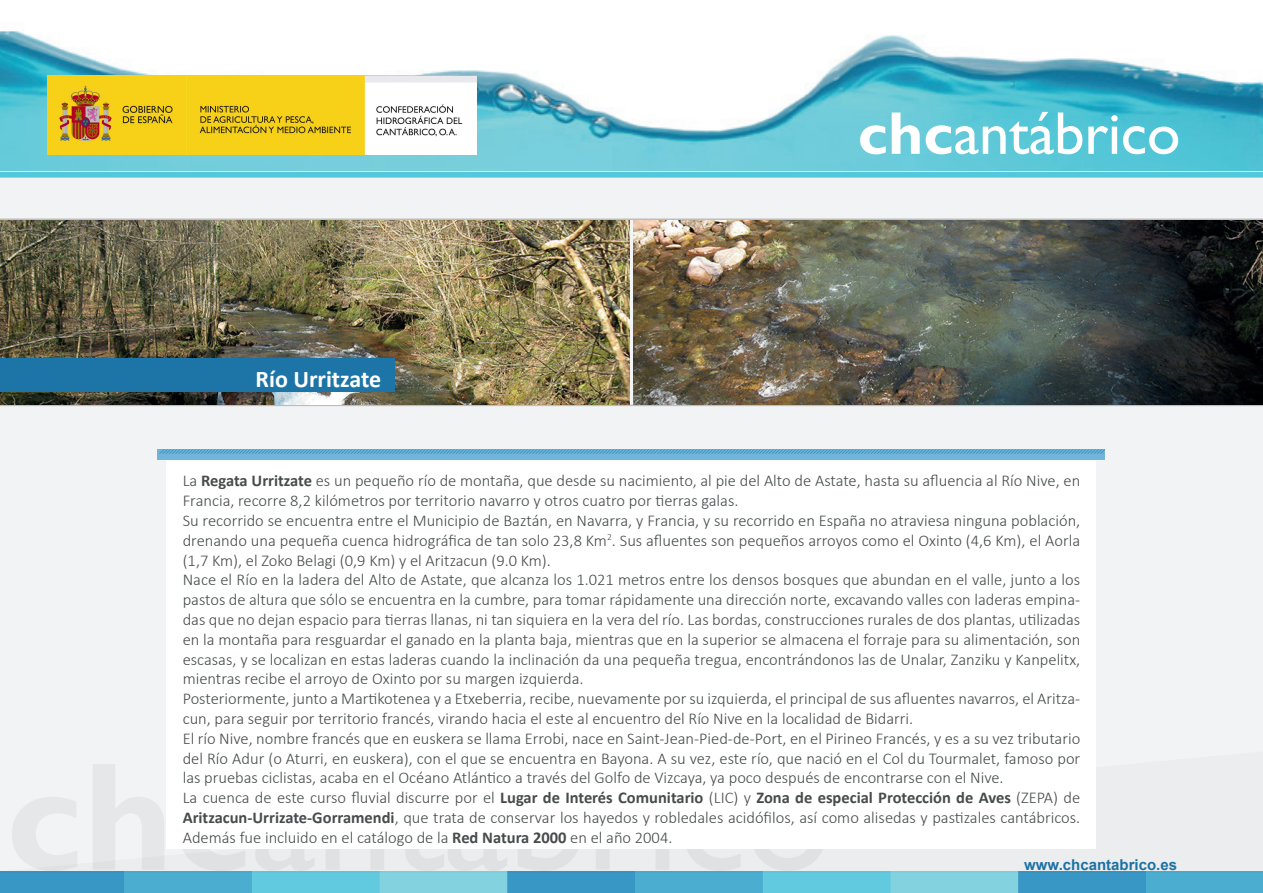
<style>
.page{position:relative;width:1263px;height:893px;background:#f2f3f4}
.page>*{position:absolute;margin:0;border:0;box-sizing:border-box;transform-origin:0 0}
.t1{font:700 24px "Calibri";color:#fff}
.t2{font:300 16.5px/19.8px "Calibri";color:#474b4c}
.t3{font:700 15px "Arial";color:#1d75a7}
.s1{font-weight:700}
</style>
<div class="page">
<div style="left:0;top:172px;width:1263px;height:6px;border:2px solid #53c7db"></div>
<img style="left:0;top:0;width:1263px;height:170px">
<svg style="left:860px;top:125px;width:26px;height:29px"></svg>
<svg style="left:892px;top:113px;width:28px;height:41px"></svg>
<svg style="left:926px;top:112px;width:156px;height:42px"></svg>
<svg style="left:1088px;top:115px;width:90px;height:39px"></svg>
<div style="left:124px;top:872px;width:129px;height:21px;background:#4badd0"></div>
<div style="left:252px;top:872px;width:129px;height:21px;background:#62cade"></div>
<div style="left:380px;top:872px;width:129px;height:21px;background:#82d2df"></div>
<div style="left:507px;top:872px;width:129px;height:21px;background:#3997c5"></div>
<div style="left:635px;top:872px;width:129px;height:21px;background:#4badd0"></div>
<div style="left:763px;top:872px;width:129px;height:21px;background:#62cade"></div>
<div style="left:890px;top:872px;width:130px;height:21px;background:#82d2df"></div>
<div style="left:1018px;top:872px;width:129px;height:21px;background:#3997c5"></div>
<div style="left:1146px;top:873px;width:117px;height:20px;background:#4badd0"></div>
<svg style="left:1px;top:873px;width:163px;height:20px"></svg>
<svg style="left:0;top:751px;width:1263px;height:122px"></svg>
<div style="left:167px;top:458px;width:929px;height:391px;background:#fff"></div>
<div style="left:158px;top:449px;width:947px;height:11px;background:#72b5db"></div>
<svg style="left:159px;top:449px;width:946px;height:5px"></svg>
<img style="left:634px;top:220px;width:629px;height:185px">
<img style="left:0;top:220px;width:629px;height:185px">
<div style="left:0;top:359px;width:394px;height:33px;background:#1d75a7"></div>
<img style="left:47px;top:76px;width:430px;height:78px">
<h1 class="t1" style="left:256px;top:364px;width:127px">Río Urritzate</h1>
<p class="t2" style="left:183px;top:471px;width:899px">La <span class="s1">Regata Urritzate</span> es un pequeño río de montaña, que desde su nacimiento, al pie del Alto de Astate, hasta su afluencia al Río Nive, en Francia, recorre 8,2 kilómetros por territorio navarro y otros cuatro por tierras galas.<br>Su recorrido se encuentra entre el Municipio de Baztán, en Navarra, y Francia, y su recorrido en España no atraviesa ninguna población, drenando una pequeña cuenca hidrográfica de tan solo 23,8 Km<sup>2</sup>. Sus afluentes son pequeños arroyos como el Oxinto (4,6 Km), el Aorla (1,7 Km), el Zoko Belagi (0,9 Km) y el Aritzacun (9.0 Km).<br>Nace el Río en la ladera del Alto de Astate, que alcanza los 1.021 metros entre los densos bosques que abundan en el valle, junto a los pastos de altura que sólo se encuentra en la cumbre, para tomar rápidamente una dirección norte, excavando valles con laderas empina&shy;das que no dejan espacio para tierras llanas, ni tan siquiera en la vera del río. Las bordas, construcciones rurales de dos plantas, utilizadas en la montaña para resguardar el ganado en la planta baja, mientras que en la superior se almacena el forraje para su alimentación, son escasas, y se localizan en estas laderas cuando la inclinación da una pequeña tregua, encontrándonos las de Unalar, Zanziku y Kanpelitx, mientras recibe el arroyo de Oxinto por su margen izquierda.<br>Posteriormente, junto a Martikotenea y a Etxeberria, recibe, nuevamente por su izquierda, el principal de sus afluentes navarros, el Aritza&shy;cun, para seguir por territorio francés, virando hacia el este al encuentro del Río Nive en la localidad de Bidarri.<br>El río Nive, nombre francés que en euskera se llama Errobi, nace en Saint-Jean-Pied-de-Port, en el Pirineo Francés, y es a su vez tributario del Río Adur (o Aturri, en euskera), con el que se encuentra en Bayona. A su vez, este río, que nació en el Col du Tourmalet, famoso por las pruebas ciclistas, acaba en el Océano Atlántico a través del Golfo de Vizcaya, ya poco después de encontrarse con el Nive.<br>La cuenca de este curso fluvial discurre por el <span class="s1">Lugar de Interés Comunitario</span> (LIC) y <span class="s1">Zona de especial Protección de Aves</span> (ZEPA) de <span class="s1">Aritzacun-Urrizate-Gorramendi</span>, que trata de conservar los hayedos y robledales acidófilos, así como alisedas y pastizales cantábricos.<br>Además fue incluido en el catálogo de la <span class="s1">Red Natura 2000</span> en el año 2004.</p>
<p class="t3" style="left:1024px;top:855px;width:154px">www.chcantabrico.es</p>
</div>
